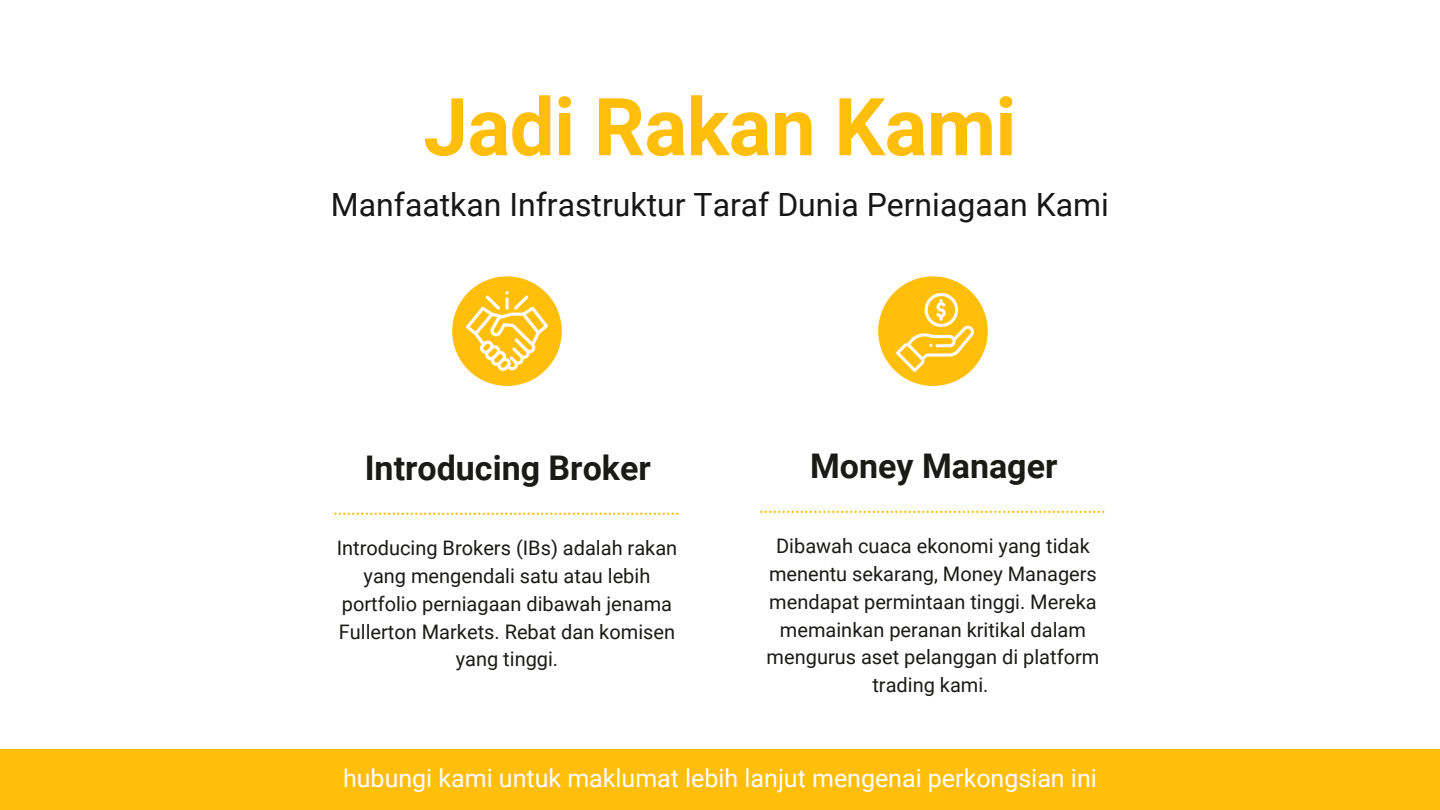
<style>
.page{position:relative;width:1440px;height:810px;background:#fff}
.page>*{position:absolute;margin:0;border:0;box-sizing:border-box;transform-origin:0 0}
.t1{font:700 80px "Roboto";letter-spacing:-.01em;color:#ffbe0a}
.t2{font:700 34px "Roboto";color:#1a1b18}
.t3{font:32px "Roboto";color:#171717}
.t4{font:25px "Roboto";color:#fff}
.t5{font:20px/27.8px "Roboto";color:#1a1b18;text-align:center}
</style>
<div class="page">
<div style="left:452px;top:276px;width:110px;height:110px;background:#ffbe0a;border-radius:50%"></div>
<div style="left:878px;top:276px;width:110px;height:110px;background:#ffbe0a;border-radius:50%"></div>
<img style="left:467px;top:291px;width:81px;height:80px">
<img style="left:896px;top:294px;width:78px;height:77px">
<svg style="left:334px;top:513px;width:344px;height:2px"></svg>
<svg style="left:760px;top:511px;width:344px;height:2px"></svg>
<div style="left:0;top:749px;width:1440px;height:61px;background:#ffbe0a"></div>
<h1 class="t1" style="left:423px;top:81px;width:595px">Jadi Rakan Kami</h1>
<h3 class="t3" style="left:331px;top:186px;width:780px">Manfaatkan Infrastruktur Taraf Dunia Perniagaan Kami</h3>
<h2 class="t2" style="left:365px;top:449px;width:288px">Introducing Broker</h2>
<p class="t5" style="left:337px;top:535px;width:342px">Introducing Brokers (IBs) adalah rakan yang mengendali satu atau lebih portfolio perniagaan dibawah jenama<br>Fullerton Markets. Rebat dan komisen yang tinggi.</p>
<h2 class="t2" style="left:810px;top:447px;width:249px">Money Manager</h2>
<p class="t5" style="left:767px;top:533px;width:334px">Dibawah cuaca ekonomi yang tidak menentu sekarang, Money Managers mendapat permintaan tinggi. Mereka memainkan peranan kritikal dalam mengurus aset pelanggan di platform trading kami.</p>
<p class="t4" style="left:343px;top:764px;width:755px">hubungi kami untuk maklumat lebih lanjut mengenai perkongsian ini</p>
</div>
